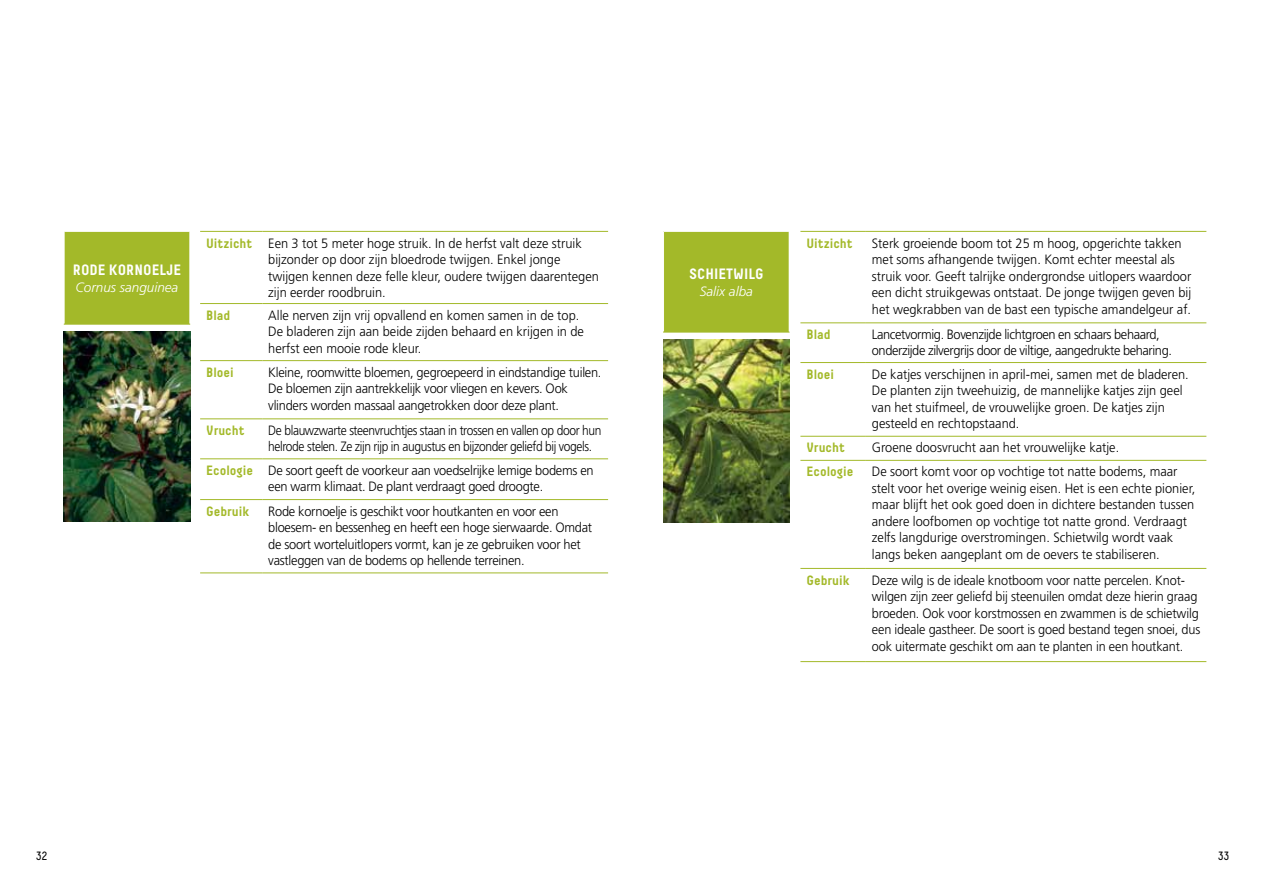
<style>
.page{position:relative;width:1263px;height:893px;background:#fff}
.page>*{position:absolute;margin:0;border:0;box-sizing:border-box;transform-origin:0 0}
.t1{font:700 15px "Decima";color:#fff}
.t2{font:300 13.5px/16.5px "Frutiger LT Pro";color:#000;scale:.95 1}
.t3{font:300 13.5px/16.5px "Frutiger LT Pro";letter-spacing:-.02em;color:#000;scale:.95 1}
.t4{font:300 13.5px/16.5px "Frutiger LT Pro";color:#000;scale:.94 1}
.t5{font:300 13.5px/16.5px "Frutiger LT Pro";letter-spacing:-.03em;color:#000;scale:.89 1}
.t6{font:300 13.5px/16.5px "Frutiger LT Pro";letter-spacing:-.03em;color:#000;scale:.95 1}
.t7{font:700 13.5px "Decima";color:#a3b929}
.t8{font:italic 300 13.5px "Frutiger LT Pro";color:#fff}
.t9{font:12px "Decima";color:#000;scale:.95 1}
.s1{font-family:"Decima";font-weight:700;color:#a3b929}
</style>
<div class="page">
<img style="left:663px;top:340px;width:126px;height:182px">
<hr style="left:800px;top:231px;width:66px;height:1px;background:#a3b929">
<hr style="left:866px;top:231px;width:340px;height:1px;background:#a3b929">
<hr style="left:800px;top:322px;width:66px;height:1px;background:#a3b929">
<hr style="left:866px;top:322px;width:340px;height:1px;background:#a3b929">
<hr style="left:800px;top:362px;width:66px;height:1px;background:#a3b929">
<hr style="left:866px;top:362px;width:340px;height:1px;background:#a3b929">
<hr style="left:800px;top:436px;width:66px;height:1px;background:#a3b929">
<hr style="left:866px;top:436px;width:340px;height:1px;background:#a3b929">
<hr style="left:800px;top:460px;width:66px;height:1px;background:#a3b929">
<hr style="left:866px;top:460px;width:340px;height:1px;background:#a3b929">
<hr style="left:800px;top:568px;width:66px;height:1px;background:#a3b929">
<hr style="left:866px;top:568px;width:340px;height:1px;background:#a3b929">
<hr style="left:800px;top:661px;width:66px;height:1px;background:#a3b929">
<hr style="left:866px;top:661px;width:340px;height:1px;background:#a3b929">
<div style="left:663px;top:231px;width:126px;height:101px;background:#a3b929"></div>
<hr style="left:663px;top:231px;width:126px;height:1px;background:#fff">
<hr style="left:663px;top:232px;width:1px;height:100px;background:#fff">
<hr style="left:663px;top:332px;width:126px;height:1px;background:#a3b929">
<hr style="left:200px;top:231px;width:62px;height:1px;background:#a3b929">
<hr style="left:262px;top:231px;width:346px;height:1px;background:#a3b929">
<hr style="left:200px;top:303px;width:62px;height:1px;background:#a3b929">
<hr style="left:262px;top:303px;width:346px;height:1px;background:#a3b929">
<hr style="left:200px;top:360px;width:62px;height:1px;background:#a3b929">
<hr style="left:262px;top:360px;width:346px;height:1px;background:#a3b929">
<hr style="left:200px;top:418px;width:62px;height:1px;background:#a3b929">
<hr style="left:262px;top:418px;width:346px;height:1px;background:#a3b929">
<hr style="left:200px;top:458px;width:62px;height:1px;background:#a3b929">
<hr style="left:262px;top:458px;width:346px;height:1px;background:#a3b929">
<hr style="left:200px;top:499px;width:62px;height:1px;background:#a3b929">
<hr style="left:262px;top:499px;width:346px;height:1px;background:#a3b929">
<hr style="left:200px;top:572px;width:62px;height:1px;background:#a3b929">
<hr style="left:262px;top:572px;width:346px;height:1px;background:#a3b929">
<img style="left:64px;top:332px;width:126px;height:190px">
<div style="left:64px;top:231px;width:126px;height:93px;background:#a3b929"></div>
<hr style="left:64px;top:231px;width:126px;height:1px;background:#fff">
<hr style="left:64px;top:232px;width:1px;height:92px;background:#fff">
<hr style="left:189px;top:232px;width:1px;height:92px;background:#fff">
<hr style="left:64px;top:324px;width:126px;height:1px;background:#a3b929">
<p class="t1" style="left:73px;top:261px;width:110px">RODE KORNOELJE</p>
<p class="t8" style="left:76px;top:279px;width:104px">Cornus sanguinea</p>
<p class="t2" style="left:268px;top:235px;width:350px;text-indent:-62px"><span class="s1">Uitzicht</span> Een 3 tot 5 meter hoge struik. In de herfst valt deze struik bijzonder op door zijn bloedrode twijgen. Enkel jonge twijgen kennen deze felle kleur, oudere twijgen daarentegen zijn eerder roodbruin.</p>
<p class="t7" style="left:206px;top:307px;width:26px">Blad</p>
<p class="t2" style="left:268px;top:307px;width:334px">Alle nerven zijn vrij opvallend en komen samen in de top.<br>De bladeren zijn aan beide zijden behaard en krijgen in de herfst een mooie rode kleur.</p>
<p class="t7" style="left:206px;top:364px;width:29px">Bloei</p>
<p class="t3" style="left:268px;top:364px;width:352px">Kleine, roomwitte bloemen, gegroepeerd in eindstandige tuilen.<br>De bloemen zijn aantrekkelijk voor vliegen en kevers. Ook vlinders worden massaal aangetrokken door deze plant.</p>
<p class="t7" style="left:206px;top:422px;width:40px">Vrucht</p>
<p class="t5" style="left:268px;top:422px;width:376px">De blauwzwarte steenvruchtjes staan in trossen en vallen op door hun helrode stelen. Ze zijn rijp in augustus en bijzonder geliefd bij vogels.</p>
<p class="t3" style="left:268px;top:462px;width:344px;text-indent:-62px"><span class="s1">Ecologie</span> De soort geeft de voorkeur aan voedselrijke lemige bodems en een warm klimaat. De plant verdraagt goed droogte.</p>
<p class="t7" style="left:206px;top:503px;width:45px">Gebruik</p>
<p class="t3" style="left:268px;top:503px;width:342px">Rode kornoelje is geschikt voor houtkanten en voor een bloesem- en bessenheg en heeft een hoge sierwaarde. Omdat de soort worteluitlopers vormt, kan je ze gebruiken voor het vastleggen van de bodems op hellende terreinen.</p>
<p class="t1" style="left:689px;top:265px;width:76px">SCHIETWILG</p>
<p class="t8" style="left:700px;top:283px;width:55px">Salix alba</p>
<p class="t7" style="left:806px;top:235px;width:48px">Uitzicht</p>
<p class="t2" style="left:872px;top:235px;width:338px">Sterk groeiende boom tot 25 m hoog, opgerichte takken met soms afhangende twijgen. Komt echter meestal als struik voor. Geeft talrijke ondergrondse uitlopers waardoor een dicht struikgewas ontstaat. De jonge twijgen geven bij het wegkrabben van de bast een typische amandelgeur af.</p>
<p class="t7" style="left:806px;top:326px;width:26px">Blad</p>
<p class="t6" style="left:872px;top:326px;width:317px">Lancetvormig. Bovenzijde lichtgroen en schaars behaard, onderzijde zilvergrijs door de viltige, aangedrukte beharing.</p>
<p class="t7" style="left:806px;top:366px;width:29px">Bloei</p>
<p class="t2" style="left:872px;top:366px;width:335px">De katjes verschijnen in april-mei, samen met de bladeren.<br>De planten zijn tweehuizig, de mannelijke katjes zijn geel van het stuifmeel, de vrouwelijke groen. De katjes zijn gesteeld en rechtopstaand.</p>
<p class="t7" style="left:806px;top:440px;width:40px">Vrucht</p>
<p class="t2" style="left:872px;top:440px;width:262px">Groene doosvrucht aan het vrouwelijke katje.</p>
<p class="t7" style="left:806px;top:464px;width:48px">Ecologie</p>
<p class="t2" style="left:872px;top:464px;width:342px">De soort komt voor op vochtige tot natte bodems, maar stelt voor het overige weinig eisen. Het is een echte pionier, maar blijft het ook goed doen in dichtere bestanden tussen andere loofbomen op vochtige tot natte grond. Verdraagt zelfs langdurige overstromingen. Schietwilg wordt vaak langs beken aangeplant om de oevers te stabiliseren.</p>
<p class="t7" style="left:806px;top:572px;width:45px">Gebruik</p>
<p class="t4" style="left:872px;top:572px;width:351px">Deze wilg is de ideale knotboom voor natte percelen. Knot&shy;wilgen zijn zeer geliefd bij steenuilen omdat deze hierin graag broeden. Ook voor korstmossen en zwammen is de schietwilg een ideale gastheer. De soort is goed bestand tegen snoei, dus ook uitermate geschikt om aan te planten in een houtkant.</p>
<p class="t9" style="left:36px;top:849px;width:13px">32</p>
<p class="t9" style="left:1218px;top:849px;width:13px">33</p>
</div>
